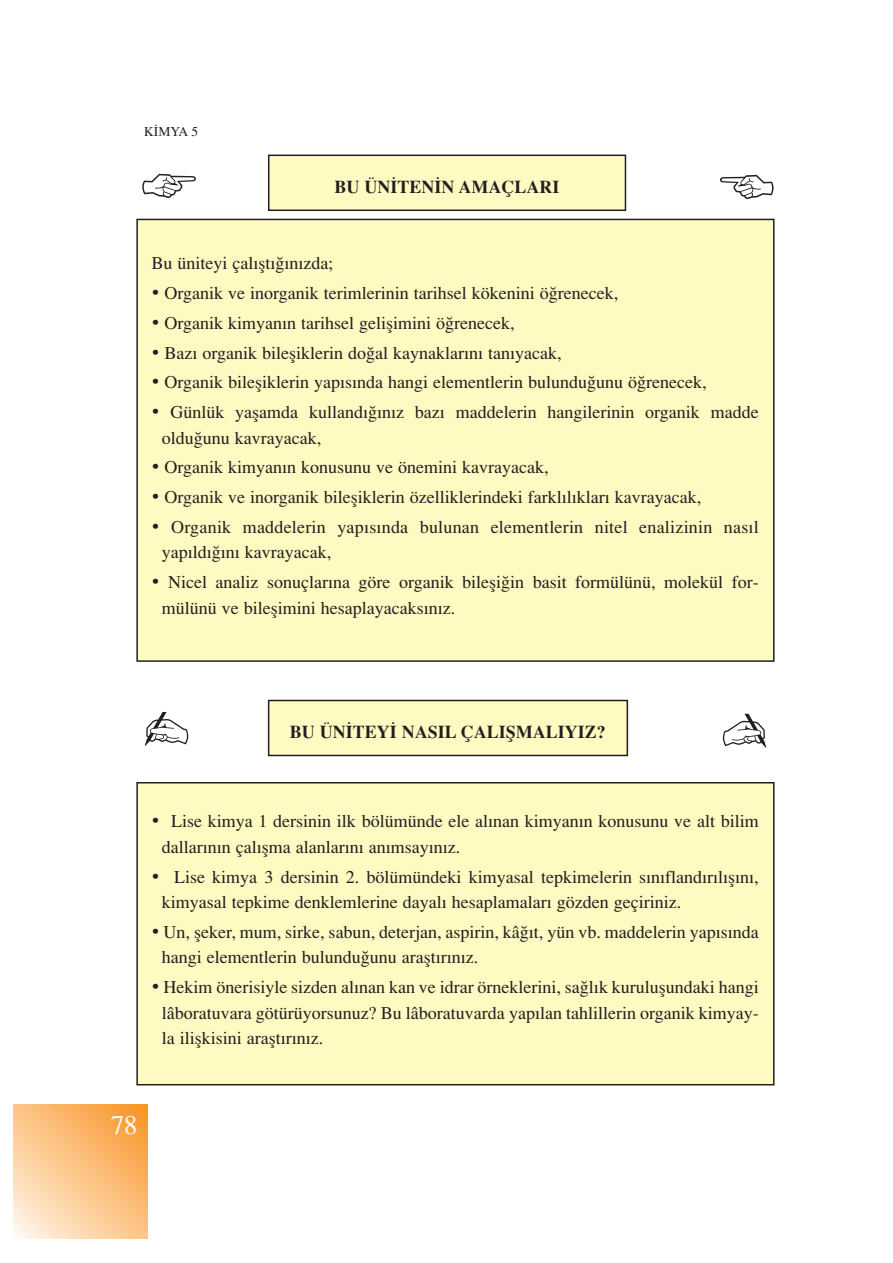
<style>
.page{position:relative;width:893px;height:1263px;background:#fff}
.page>*{position:absolute;margin:0;border:0;box-sizing:border-box;transform-origin:0 0}
.t1{font:27px "Times Turk";color:#fff}
.t2{font:18px/25.5px "Times Turk";color:#231f20}
.t3{font:18px "Times Turk B";color:#231f20}
.t4{font:13.5px "Times Turk";color:#231f20}
</style>
<div class="page">
<svg style="left:13px;top:1105px;width:134px;height:134px;background:#fcc588"></svg>
<div style="left:137px;top:783px;width:636px;height:302px;background:#fffac1"></div>
<div style="left:136px;top:782px;width:638px;height:303px;border:2px solid #231f20"></div>
<div style="left:137px;top:219px;width:636px;height:442px;background:#fffac1"></div>
<div style="left:136px;top:219px;width:638px;height:443px;border:2px solid #231f20"></div>
<div style="left:269px;top:155px;width:356px;height:55px;background:#fffac1"></div>
<div style="left:268px;top:155px;width:358px;height:56px;border:2px solid #231f20"></div>
<div style="left:268px;top:700px;width:359px;height:55px;background:#fffac1"></div>
<div style="left:268px;top:700px;width:360px;height:56px;border:2px solid #231f20"></div>
<p class="t4" style="left:144px;top:127px;width:55px">K‹MYA 5</p>
<p class="t3" style="left:334px;top:182px;width:226px">BU ÜN‹TEN‹N AMAÇLARI</p>
<p class="t2" style="left:151px;top:252px;width:183px">Bu üniteyi çal›flt›¤›n›zda;</p>
<p class="t2" style="left:151px;top:282px;width:468px">• Organik ve inorganik terimlerinin tarihsel kökenini ö¤renecek,</p>
<p class="t2" style="left:151px;top:312px;width:365px">• Organik kimyan›n tarihsel geliflimini ö¤renecek,</p>
<p class="t2" style="left:151px;top:342px;width:411px">• Baz› organik bilefliklerin do¤al kaynaklar›n› tan›yacak,</p>
<p class="t2" style="left:151px;top:371px;width:556px">• Organik bilefliklerin yap›s›nda hangi elementlerin bulundu¤unu ö¤renecek,</p>
<p class="t2" style="left:162px;top:401px;width:598px;text-indent:-10px">• Günlük yaflamda kulland›¤›n›z baz› maddelerin hangilerinin organik madde oldu¤unu kavrayacak,</p>
<p class="t2" style="left:151px;top:456px;width:399px">• Organik kimyan›n konusunu ve önemini kavrayacak,</p>
<p class="t2" style="left:151px;top:486px;width:551px">• Organik ve inorganik bilefliklerin özelliklerindeki farkl›l›klar› kavrayacak,</p>
<p class="t2" style="left:162px;top:516px;width:598px;text-indent:-10px">• Organik maddelerin yap›s›nda bulunan elementlerin nitel enalizinin nas›l yap›ld›¤›n› kavrayacak,</p>
<p class="t2" style="left:162px;top:571px;width:598px;text-indent:-10px">• Nicel analiz sonuçlar›na göre organik bilefli¤in basit formülünü, molekül for&shy;mülünü ve bileflimini hesaplayacaks›n›z.</p>
<p class="t3" style="left:290px;top:727px;width:317px">BU ÜN‹TEY‹ NASIL ÇALIfiMALIYIZ?</p>
<p class="t2" style="left:162px;top:810px;width:598px;text-indent:-10px">• Lise kimya 1 dersinin ilk bölümünde ele al›nan kimyan›n konusunu ve alt bilim dallar›n›n çal›flma alanlar›n› an›msay›n›z.</p>
<p class="t2" style="left:162px;top:866px;width:598px;text-indent:-10px">• Lise kimya 3 dersinin 2. bölümündeki kimyasal tepkimelerin s›n›fland›r›l›fl›n›, kimyasal tepkime denklemlerine dayal› hesaplamalar› gözden geçiriniz.</p>
<p class="t2" style="left:162px;top:921px;width:598px;text-indent:-10px">• Un, fleker, mum, sirke, sabun, deterjan, aspirin, kâ¤›t, yün vb. maddelerin yap›s›nda hangi elementlerin bulundu¤unu araflt›r›n›z.</p>
<p class="t2" style="left:162px;top:976px;width:598px;text-align:justify;text-indent:-10px">• Hekim önerisiyle sizden al›nan kan ve idrar örneklerini, sa¤l›k kuruluflundaki hangi lâboratuvara götürüyorsunuz? Bu lâboratuvarda yap›lan tahlillerin organik kimyay&shy;la iliflkisini araflt›r›n›z.</p>
<h1 class="t1" style="left:111px;top:1115px;width:28px">78</h1>
</div>
